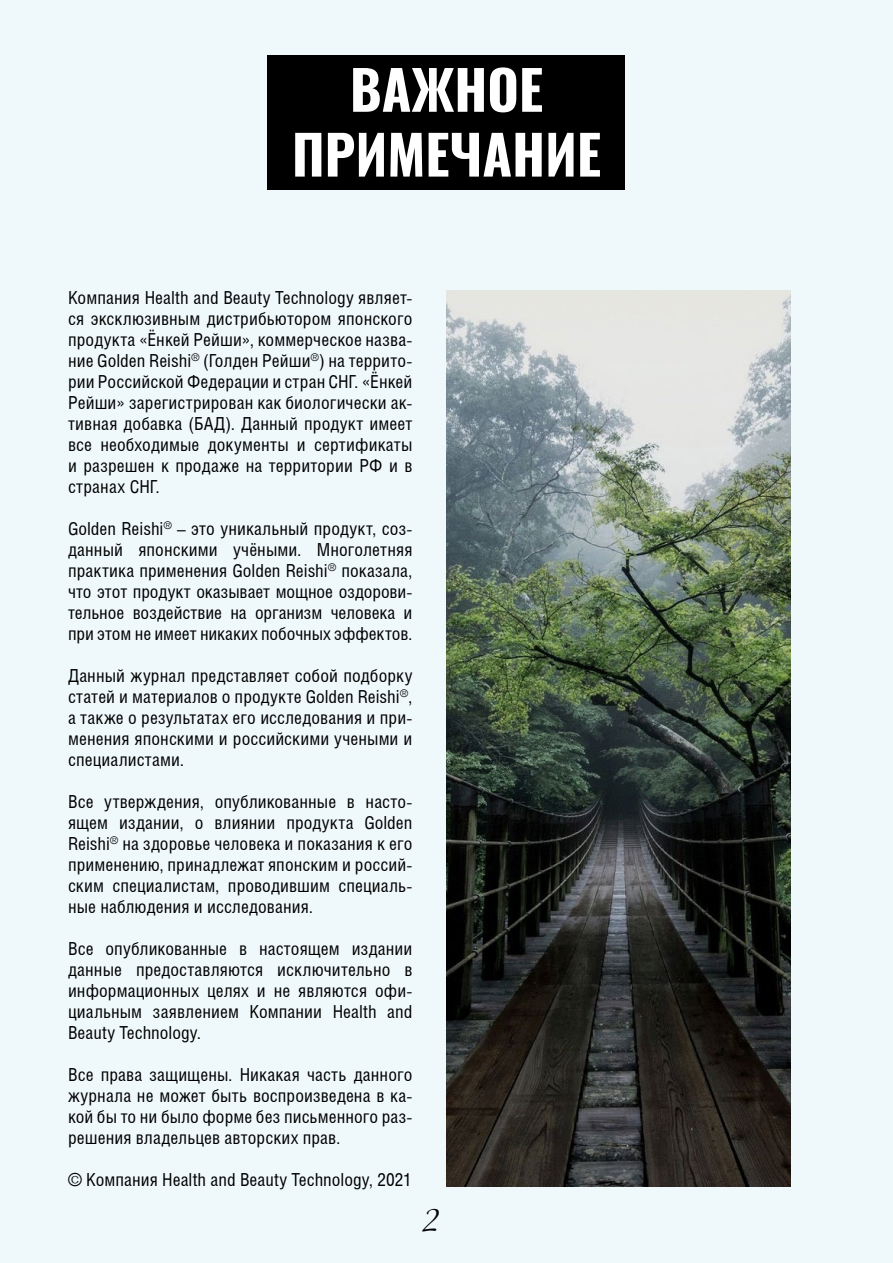
<style>
.page{position:relative;width:893px;height:1263px;background:#eff8fb}
.page>*{position:absolute;margin:0;border:0;box-sizing:border-box;transform-origin:0 0}
.t1{font:700 54px/64.8px "Oswald";color:#fff;text-align:center}
.t2{font:31.5px "Adventure";color:#000}
.t3{font:18px/21px "Helios Cond";letter-spacing:.005em;color:#000;text-align:justify}
</style>
<div class="page">
<div style="left:268px;top:55px;width:357px;height:134px;background:#000"></div>
<img style="left:446px;top:290px;width:345px;height:896px">
<h1 class="t1" style="left:292px;top:61px;width:311px">ВАЖНОЕ<br>ПРИМЕЧАНИЕ</h1>
<p class="t3" style="left:68px;top:287px;width:346px">Компания Health and Beauty Technology являет&shy;ся эксклюзивным дистрибьютором японского продукта «Ёнкей Рейши», коммерческое назва&shy;ние Golden Reishi<sup>®</sup> (Голден Рейши<sup>®</sup>) на террито&shy;рии Российской Федерации и стран СНГ. «Ёнкей Рейши» зарегистрирован как биологически ак&shy;тивная добавка (БАД). Данный продукт имеет все необходимые документы и сертификаты и разрешен к продаже на территории РФ и в странах СНГ.</p>
<p class="t3" style="left:68px;top:518px;width:346px">Golden Reishi<sup>®</sup> – это уникальный продукт, соз&shy;данный японскими учёными. Многолетняя практика применения Golden Reishi<sup>®</sup> показала, что этот продукт оказывает мощное оздорови&shy;тельное воздействие на организм человека и при этом не имеет никаких побочных эффектов.</p>
<p class="t3" style="left:68px;top:665px;width:346px">Данный журнал представляет собой подборку статей и материалов о продукте Golden Reishi<sup>®</sup>, а также о результатах его исследования и при&shy;менения японскими и российскими учеными и специалистами.</p>
<p class="t3" style="left:68px;top:791px;width:346px">Все утверждения, опубликованные в насто&shy;ящем издании, о влиянии продукта Golden Reishi<sup>®</sup> на здоровье человека и показания к его применению, принадлежат японским и россий&shy;ским специалистам, проводившим специаль&shy;ные наблюдения и исследования.</p>
<p class="t3" style="left:68px;top:938px;width:346px">Все опубликованные в настоящем издании данные предоставляются исключительно в информационных целях и не являются офи&shy;циальным заявлением Компании Health and Beauty Technology.</p>
<p class="t3" style="left:68px;top:1064px;width:346px">Все права защищены. Никакая часть данного журнала не может быть воспроизведена в ка&shy;кой бы то ни было форме без письменного раз&shy;решения владельцев авторских прав.</p>
<p class="t3" style="left:68px;top:1169px;width:345px">© Компания Health and Beauty Technology, 2021</p>
<h2 class="t2" style="left:421px;top:1201px;width:19px">2</h2>
</div>
